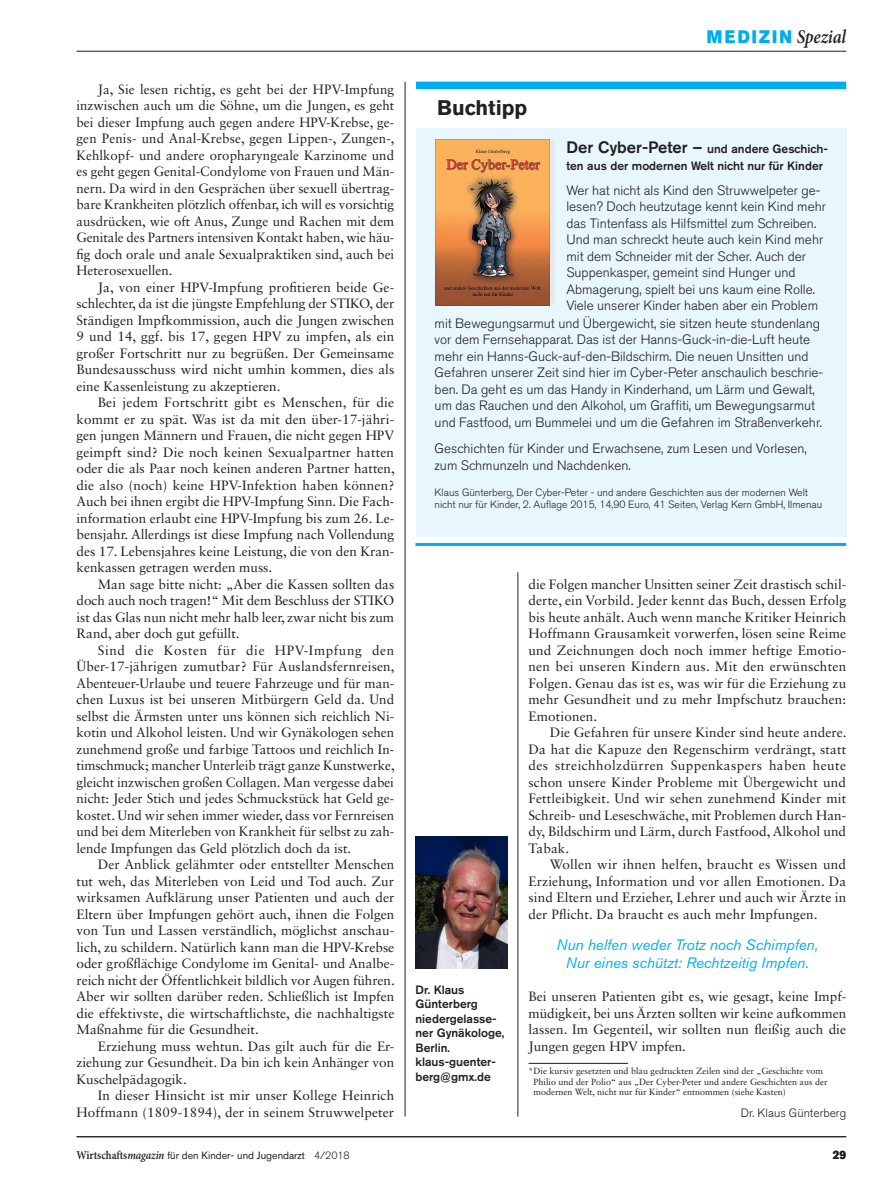
<style>
.page{position:relative;width:893px;height:1191px;background:#fff}
.page>*{position:absolute;margin:0;border:0;box-sizing:border-box;transform-origin:0 0}
.Kasten_Head_11_pt_we{font:700 21px "Akzidenz Grotesk BQ";color:#231f20}
.t1{font:18px "Akzidenz Grotesk BQ Super";letter-spacing:.145em;color:#00aeef;scale:.9 1}
.Zitat_Kopie{font:italic 15px/18px "Akzidenz Grotesk BQ";color:#00aeef;text-align:center}
.FLIESSTEXT_mit_Einzu{font:13.5px/16.5px "Sabon LT Std";color:#231f20;text-align:justify}
.Kastentext{font:300 13.5px/16.5px "Akzidenz Grotesk BQ";color:#231f20}
.Fließtext_ohne_Einzu{font:13.5px/16.5px "Sabon LT Std";letter-spacing:.01em;color:#231f20;text-align:justify}
.Maginalspalte_BU_ohn{font:500 12px/14.4px "Akzidenz Grotesk BQ";color:#231f20}
.Kasten_Head_11_pt_we-2{font:500 12px/16.5px "Akzidenz Grotesk BQ";color:#231f20}
.Autor{font:300 12px "Akzidenz Grotesk BQ";color:#231f20}
.t2{font:700 12px "Akzidenz Grotesk BQ";color:#231f20}
.Kastentext-2{font:300 10.5px/12px "Akzidenz Grotesk BQ";color:#231f20}
.t3{font:10.5px "Akzidenz Grotesk BQ";color:#231f20}
.Literatur_Linie_70_m{font:9px/10.5px "Sabon LT Std";color:#231f20}
.s1{font-family:"Minion Pro";font-weight:600;font-style:italic;font-size:19.5px;color:#231f20}
.s2{font-size:16.5px}
.s3{font-family:"Minion Pro";font-weight:600;font-size:12px}
.s4{font-family:"Minion Pro";font-weight:600;font-style:italic;font-size:12px}
.s5{font-weight:300}
</style>
<div class="page">
<hr style="left:77px;top:1136px;width:769px;height:1px;background:#231f20">
<hr style="left:77px;top:51px;width:769px;height:1px;background:#231f20">
<hr style="left:528px;top:1063px;width:100px;height:1px;background:#231f20">
<hr style="left:518px;top:572px;width:1px;height:544px;background:#231f20">
<hr style="left:405px;top:82px;width:1px;height:1034px;background:#231f20">
<img style="left:416px;top:836px;width:91px;height:132px">
<div style="left:416px;top:128px;width:430px;height:408px;background:#e8f6fd"></div>
<div style="left:416px;top:82px;width:430px;height:7px;background:#00aeef"></div>
<svg style="left:549px;top:140px;width:6px;height:165px"></svg>
<img style="left:435px;top:140px;width:114px;height:165px">
<hr style="left:415px;top:543px;width:431px;height:3px;background:#00aeef">
<p class="FLIESSTEXT_mit_Einzu" style="left:77px;top:80px;width:320px;text-indent:21px">Ja, Sie lesen richtig, es geht bei der HPV-Impfung inzwischen auch um die Söhne, um die Jungen, es geht bei dieser Impfung auch gegen andere HPV-Krebse, ge&shy;gen Penis- und Anal-Krebse, gegen Lippen-, Zungen-, Kehlkopf- und andere oropharyngeale Karzinome und es geht gegen Genital-Condylome von Frauen und Män&shy;nern. Da wird in den Gesprächen über sexuell übertrag&shy;bare Krankheiten plötzlich offenbar, ich will es vorsichtig ausdrücken, wie oft Anus, Zunge und Rachen mit dem Genitale des Partners intensiven Kontakt haben, wie häu&shy;fig doch orale und anale Sexualpraktiken sind, auch bei Heterosexuellen.</p>
<p class="FLIESSTEXT_mit_Einzu" style="left:77px;top:278px;width:319px;text-indent:21px">Ja, von einer HPV-Impfung profitieren beide Ge&shy;schlechter, da ist die jüngste Empfehlung der STIKO, der Ständigen Impfkommission, auch die Jungen zwischen 9 und 14, ggf. bis 17, gegen HPV zu impfen, als ein großer Fortschritt nur zu begrüßen. Der Gemeinsame Bundesausschuss wird nicht umhin kommen, dies als eine Kassenleistung zu akzeptieren.</p>
<p class="FLIESSTEXT_mit_Einzu" style="left:77px;top:394px;width:320px;text-indent:21px">Bei jedem Fortschritt gibt es Menschen, für die kommt er zu spät. Was ist da mit den über-17-jähri&shy;gen jungen Männern und Frauen, die nicht gegen HPV geimpft sind? Die noch keinen Sexualpartner hatten oder die als Paar noch keinen anderen Partner hatten, die also (noch) keine HPV-Infektion haben können?<br>Auch bei ihnen ergibt die HPV-Impfung Sinn. Die Fach&shy;information erlaubt eine HPV-Impfung bis zum 26. Le&shy;bensjahr. Allerdings ist diese Impfung nach Vollendung des 17. Lebensjahres keine Leistung, die von den Kran&shy;kenkassen getragen werden muss.</p>
<p class="FLIESSTEXT_mit_Einzu" style="left:77px;top:575px;width:319px;text-indent:21px">Man sage bitte nicht: „Aber die Kassen sollten das doch auch noch tragen!“ Mit dem Beschluss der STIKO ist das Glas nun nicht mehr halb leer, zwar nicht bis zum Rand, aber doch gut gefüllt.</p>
<p class="FLIESSTEXT_mit_Einzu" style="left:77px;top:641px;width:320px;text-indent:21px">Sind die Kosten für die HPV-Impfung den Über-17-jährigen zumutbar? Für Auslandsfernreisen, Abenteuer-Urlaube und teuere Fahrzeuge und für man&shy;chen Luxus ist bei unseren Mitbürgern Geld da. Und selbst die Ärmsten unter uns können sich reichlich Ni&shy;kotin und Alkohol leisten. Und wir Gynäkologen sehen zunehmend große und farbige Tattoos und reichlich In&shy;timschmuck; mancher Unterleib trägt ganze Kunstwerke, gleicht inzwischen großen Collagen. Man vergesse dabei nicht: Jeder Stich und jedes Schmuckstück hat Geld ge&shy;kostet. Und wir sehen immer wieder, dass vor Fernreisen und bei dem Miterleben von Krankheit für selbst zu zah&shy;lende Impfungen das Geld plötzlich doch da ist.</p>
<p class="FLIESSTEXT_mit_Einzu" style="left:77px;top:856px;width:320px;text-indent:21px">Der Anblick gelähmter oder entstellter Menschen tut weh, das Miterleben von Leid und Tod auch. Zur wirksamen Aufklärung unser Patienten und auch der Eltern über Impfungen gehört auch, ihnen die Folgen von Tun und Lassen verständlich, möglichst anschau&shy;lich, zu schildern. Natürlich kann man die HPV-Krebse oder großflächige Condylome im Genital- und Analbe&shy;reich nicht der Öffentlichkeit bildlich vor Augen führen.<br>Aber wir sollten darüber reden. Schließlich ist Impfen die effektivste, die wirtschaftlichste, die nachhaltigste Maßnahme für die Gesundheit.</p>
<p class="FLIESSTEXT_mit_Einzu" style="left:77px;top:1037px;width:319px;text-indent:21px">Erziehung muss wehtun. Das gilt auch für die Er&shy;ziehung zur Gesundheit. Da bin ich kein Anhänger von Kuschelpädagogik.</p>
<p class="FLIESSTEXT_mit_Einzu" style="left:77px;top:1087px;width:319px;text-align:right">In dieser Hinsicht ist mir unser Kollege Heinrich<br>Hoffmann (1809-1894), der in seinem Struwwelpeter</p>
<p class="Kasten_Head_11_pt_we" style="left:437px;top:96px;width:92px">Buchtipp</p>
<h2 class="t1" style="left:707px;top:26px;width:156px">MEDIZIN <span class="s1">Spezial</span></h2>
<p class="Kasten_Head_11_pt_we-2" style="left:566px;top:140px;width:263px"><span class="s2">Der Cyber-Peter –</span> und andere Geschich&shy;ten aus der modernen Welt nicht nur für Kinder</p>
<p class="Kastentext" style="left:566px;top:182px;width:261px">Wer hat nicht als Kind den Struwwelpeter ge&shy;lesen? Doch heutzutage kennt kein Kind mehr das Tintenfass als Hilfsmittel zum Schreiben.<br>Und man schreckt heute auch kein Kind mehr mit dem Schneider mit der Scher. Auch der Suppenkasper, gemeint sind Hunger und Abmagerung, spielt bei uns kaum eine Rolle.<br>Viele unserer Kinder haben aber ein Problem</p>
<p class="Kastentext" style="left:435px;top:315px;width:390px">mit Bewegungsarmut und Übergewicht, sie sitzen heute stundenlang vor dem Fernsehapparat. Das ist der Hanns-Guck-in-die-Luft heute mehr ein Hanns-Guck-auf-den-Bildschirm. Die neuen Unsitten und Gefahren unserer Zeit sind hier im Cyber-Peter anschaulich beschrie&shy;ben. Da geht es um das Handy in Kinderhand, um Lärm und Gewalt, um das Rauchen und den Alkohol, um Graffiti, um Bewegungsarmut und Fastfood, um Bummelei und um die Gefahren im Straßenverkehr.</p>
<p class="Kastentext" style="left:435px;top:440px;width:374px">Geschichten für Kinder und Erwachsene, zum Lesen und Vorlesen, zum Schmunzeln und Nachdenken.</p>
<p class="Kastentext-2" style="left:435px;top:486px;width:389px">Klaus Günterberg, Der Cyber-Peter - und andere Geschichten aus der modernen Welt nicht nur für Kinder, 2. Auflage 2015, 14,90 Euro, 41 Seiten, Verlag Kern GmbH, Ilmenau</p>
<p class="Maginalspalte_BU_ohn" style="left:415px;top:982px;width:64px">Dr. Klaus<br>Günterberg</p>
<p class="Maginalspalte_BU_ohn" style="left:415px;top:1011px;width:90px">niedergelasse&shy;ner Gynäkologe,<br>Berlin.</p>
<p class="Maginalspalte_BU_ohn" style="left:415px;top:1054px;width:82px">klaus-guenter&shy;berg@gmx.de</p>
<p class="FLIESSTEXT_mit_Einzu" style="left:528px;top:575px;width:319px">die Folgen mancher Unsitten seiner Zeit drastisch schil&shy;derte, ein Vorbild. Jeder kennt das Buch, dessen Erfolg bis heute anhält. Auch wenn manche Kritiker Heinrich Hoffmann Grausamkeit vorwerfen, lösen seine Reime und Zeichnungen doch noch immer heftige Emotio&shy;nen bei unseren Kindern aus. Mit den erwünschten Folgen. Genau das ist es, was wir für die Erziehung zu mehr Gesundheit und zu mehr Impfschutz brauchen:<br>Emotionen.</p>
<p class="FLIESSTEXT_mit_Einzu" style="left:528px;top:724px;width:320px;text-indent:21px">Die Gefahren für unsere Kinder sind heute andere.<br>Da hat die Kapuze den Regenschirm verdrängt, statt des streichholzdürren Suppenkaspers haben heute schon unsere Kinder Probleme mit Übergewicht und Fettleibigkeit. Und wir sehen zunehmend Kinder mit Schreib- und Leseschwäche, mit Problemen durch Han&shy;dy, Bildschirm und Lärm, durch Fastfood, Alkohol und Tabak.</p>
<p class="FLIESSTEXT_mit_Einzu" style="left:528px;top:856px;width:319px;text-indent:21px">Wollen wir ihnen helfen, braucht es Wissen und Erziehung, Information und vor allen Emotionen. Da sind Eltern und Erzieher, Lehrer und auch wir Ärzte in der Pflicht. Da braucht es auch mehr Impfungen.</p>
<p class="Zitat_Kopie" style="left:556px;top:935px;width:263px">Nun helfen weder Trotz noch Schimpfen,<br>Nur eines schützt: Rechtzeitig Impfen.</p>
<p class="Fließtext_ohne_Einzu" style="left:528px;top:988px;width:319px">Bei unseren Patienten gibt es, wie gesagt, keine Impf&shy;müdigkeit, bei uns Ärzten sollten wir keine aufkommen lassen. Im Gegenteil, wir sollten nun fleißig auch die Jungen gegen HPV impfen.</p>
<p class="Literatur_Linie_70_m" style="left:533px;top:1065px;width:296px;text-indent:-5px">*Die kursiv gesetzten und blau gedruckten Zeilen sind der „Geschichte vom<br>Philio und der Polio“ aus „Der Cyber-Peter und andere Geschichten aus der modernen Welt, nicht nur für Kinder“ entnommen (siehe Kasten)</p>
<p class="Autor" style="left:741px;top:1106px;width:107px">Dr. Klaus Günterberg</p>
<p class="t3" style="left:77px;top:1149px;width:275px"><span class="s3">Wirtschafts</span><span class="s4">magazin</span> für den Kinder- und Jugendarzt <span class="s5">4/2018</span></p>
<p class="t2" style="left:833px;top:1147px;width:15px">29</p>
</div>
